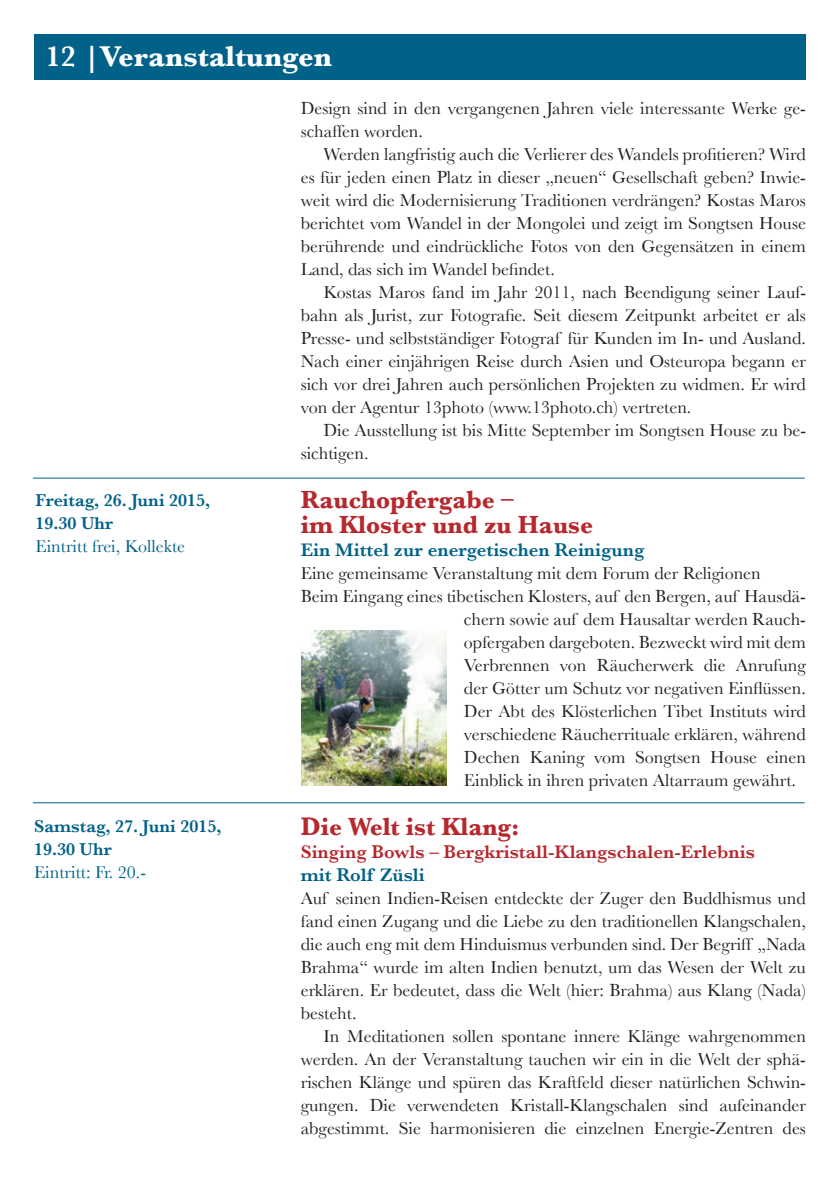
<style>
.page{position:relative;width:840px;height:1191px;background:#fff}
.page>*{position:absolute;margin:0;border:0;box-sizing:border-box;transform-origin:0 0}
.t1{font:700 30px "Baskerville";color:#fff}
.t2{font:700 26px/25.4px "Baskerville";color:#b7282e;scale:.96 1}
.t3{font:600 19px "Baskerville";color:#b7282e}
.t4{font:600 19px "Baskerville";color:#006288}
.t5{font:18px/23px "Baskerville";color:#231f20;text-align:justify}
.t6{font:600 18px/23px "Baskerville";color:#006288}
.t7{font:18px "Baskerville";color:#006288}
.s1{font-weight:600}
</style>
<div class="page">
<div style="left:34px;top:34px;width:771px;height:45px;background:#006288"></div>
<img style="left:301px;top:631px;width:145px;height:155px">
<hr style="left:33px;top:478px;width:771px;height:1px;background:#006288">
<hr style="left:33px;top:802px;width:771px;height:1px;background:#006288">
<h1 class="t1" style="left:46px;top:38px;width:287px"><span class="s1">12 |</span>Veranstaltungen</h1>
<p class="t6" style="left:35px;top:488px;width:176px">Freitag, 26. Juni 2015,<br>19.30 Uhr</p>
<p class="t7" style="left:35px;top:535px;width:151px">Eintritt frei, Kollekte</p>
<p class="t6" style="left:34px;top:815px;width:189px">Samstag, 27. Juni 2015,<br>19.30 Uhr</p>
<p class="t7" style="left:34px;top:862px;width:113px">Eintritt: Fr. 20.-</p>
<p class="t5" style="left:300px;top:97px;width:506px">Design sind in den vergangenen Jahren viele interessante Werke ge&shy;schaffen worden.</p>
<p class="t5" style="left:300px;top:143px;width:506px;text-indent:23px">Werden langfristig auch die Verlierer des Wandels profitieren? Wird es für jeden einen Platz in dieser „neuen“ Gesellschaft geben? Inwie&shy;weit wird die Modernisierung Traditionen verdrängen? Kostas Maros berichtet vom Wandel in der Mongolei und zeigt im Songtsen House berührende und eindrückliche Fotos von den Gegensätzen in einem Land, das sich im Wandel befindet.</p>
<p class="t5" style="left:300px;top:281px;width:506px;text-indent:23px">Kostas Maros fand im Jahr 2011, nach Beendigung seiner Lauf&shy;bahn als Jurist, zur Fotografie. Seit diesem Zeitpunkt arbeitet er als Presse- und selbstständiger Fotograf für Kunden im In- und Ausland.<br>Nach einer einjährigen Reise durch Asien und Osteuropa begann er sich vor drei Jahren auch persönlichen Projekten zu widmen. Er wird von der Agentur 13photo (www.13photo.ch) vertreten.</p>
<p class="t5" style="left:300px;top:419px;width:506px;text-indent:23px">Die Ausstellung ist bis Mitte September im Songtsen House zu be&shy;sichtigen.</p>
<h2 class="t2" style="left:300px;top:486px;width:306px">Rauchopfergabe –<br>im Kloster und zu Hause</h2>
<p class="t4" style="left:300px;top:539px;width:345px">Ein Mittel zur energetischen Reinigung</p>
<p class="t5" style="left:300px;top:561px;width:461px">Eine gemeinsame Veranstaltung mit dem Forum der Religionen</p>
<p class="t5" style="left:300px;top:584px;width:506px">Beim Eingang eines tibetischen Klosters, auf den Bergen, auf Hausdä-</p>
<p class="t5" style="left:463px;top:607px;width:343px">chern sowie auf dem Hausaltar werden Rauch-</p>
<p class="t5" style="left:463px;top:630px;width:343px">opfergaben dargeboten. Bezweckt wird mit dem</p>
<p class="t5" style="left:463px;top:653px;width:343px">Verbrennen von Räucherwerk die Anrufung</p>
<p class="t5" style="left:463px;top:676px;width:343px">der Götter um Schutz vor negativen Einflüssen.</p>
<p class="t5" style="left:463px;top:699px;width:343px">Der Abt des Klösterlichen Tibet Instituts wird</p>
<p class="t5" style="left:463px;top:722px;width:343px">verschiedene Räucherrituale erklären, während</p>
<p class="t5" style="left:463px;top:745px;width:343px">Dechen Kaning vom Songtsen House einen</p>
<p class="t5" style="left:463px;top:768px;width:333px">Einblick in ihren privaten Altarraum gewährt.</p>
<h2 class="t2" style="left:300px;top:813px;width:229px">Die Welt ist Klang:</h2>
<p class="t3" style="left:300px;top:840px;width:455px">Singing Bowls – Bergkristall-Klangschalen-Erlebnis</p>
<p class="t4" style="left:300px;top:863px;width:125px">mit Rolf Züsli</p>
<p class="t5" style="left:300px;top:886px;width:506px">Auf seinen Indien-Reisen entdeckte der Zuger den Buddhismus und fand einen Zugang und die Liebe zu den traditionellen Klangschalen, die auch eng mit dem Hinduismus verbunden sind. Der Begriff „Nada Brahma“ wurde im alten Indien benutzt, um das Wesen der Welt zu erklären. Er bedeutet, dass die Welt (hier: Brahma) aus Klang (Nada) besteht.</p>
<p class="t5" style="left:300px;top:1024px;width:506px;text-indent:23px">In Meditationen sollen spontane innere Klänge wahrgenommen werden. An der Veranstaltung tauchen wir ein in die Welt der sphä&shy;rischen Klänge und spüren das Kraftfeld dieser natürlichen Schwin&shy;gungen. Die verwendeten Kristall-Klangschalen sind aufeinander abgestimmt. Sie harmonisieren die einzelnen Energie-Zentren des</p>
</div>
